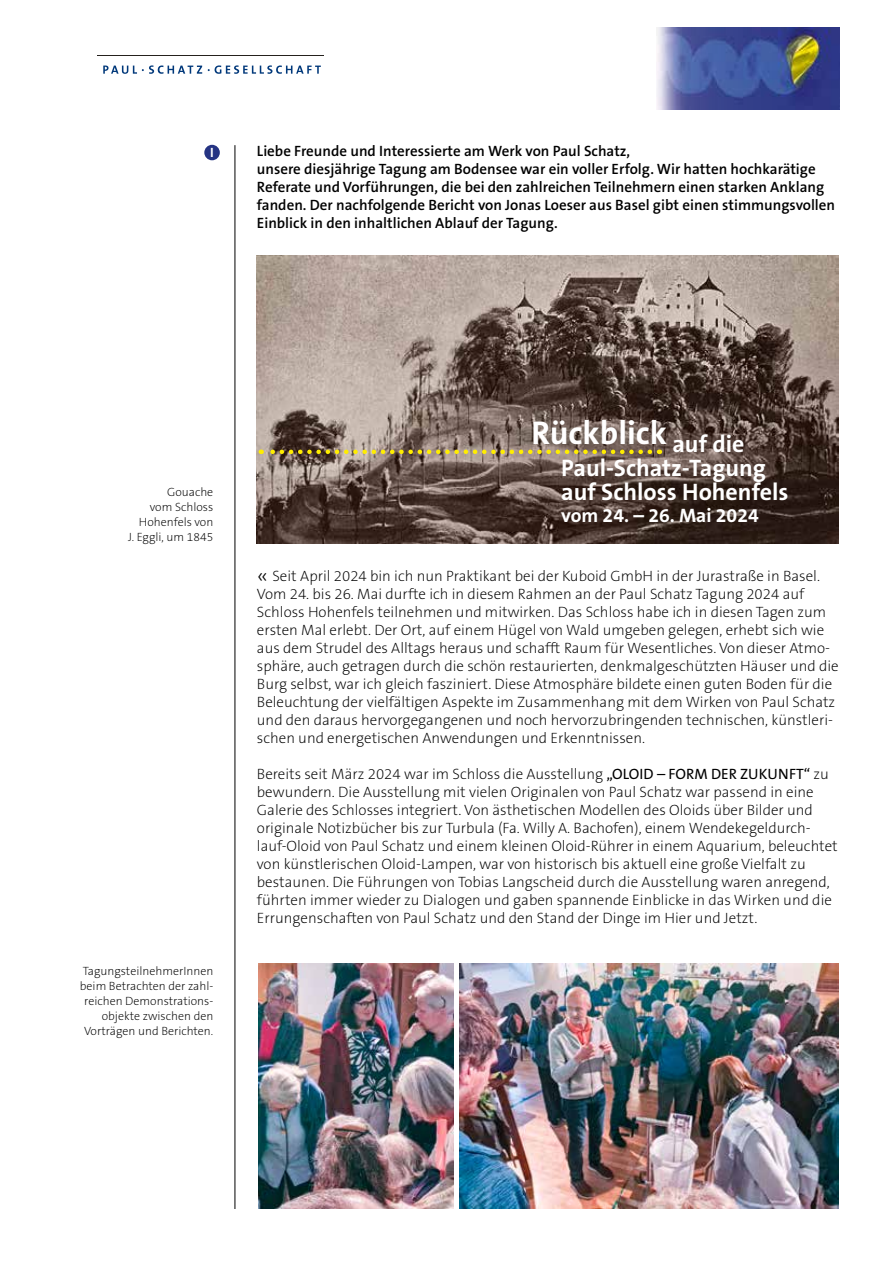
<style>
.page{position:relative;width:893px;height:1263px;background:#fff}
.page>*{position:absolute;margin:0;border:0;box-sizing:border-box;transform-origin:0 0}
.t1{font:700 33px "The Sans B7";color:#fff}
.t2{font:700 24px/24px "The Sans B7";color:#fff}
.t3{font:700 19.5px "The Sans B7";color:#fff}
.t4{font:200 15px/18px "The Sans B2";color:#000}
.t5{font:600 15px/18px "The Sans B6";color:#000}
.t6{font:700 13.5px "The Sans B7";color:#fff}
.t7{font:200 12px/15px "The Sans B2";color:#000;text-align:right}
.s1{font-size:24px}
.s2{font-family:"The Sans B5 Plain";font-weight:400}
</style>
<div class="page">
<img style="left:657px;top:28px;width:182px;height:81px">
<svg style="left:103px;top:65px;width:218px;height:9px"></svg>
<hr style="left:97px;top:55px;width:227px;height:1px;background:#25211d">
<div style="left:204px;top:145px;width:16px;height:15px;background:#253483;border-radius:50%"></div>
<img style="left:257px;top:255px;width:582px;height:289px">
<hr style="left:235px;top:145px;width:1px;height:1064px;background:#000">
<img style="left:459px;top:963px;width:380px;height:246px">
<img style="left:258px;top:963px;width:195px;height:246px">
<svg style="left:261px;top:450px;width:389px;height:4px;background:#b8a642"></svg>
<p class="t6" style="left:210px;top:145px;width:5px">I</p>
<p class="t5" style="left:257px;top:143px;width:580px">Liebe Freunde und Interessierte am Werk von Paul Schatz,<br>unsere diesjährige Tagung am Bodensee war ein voller Erfolg. Wir hatten hochkarätige Referate und Vorführungen, die bei den zahlreichen Teilnehmern einen starken Anklang fanden. Der nachfolgende Bericht von Jonas Loeser aus Basel gibt einen stimmungsvollen Einblick in den inhaltlichen Ablauf der Tagung.</p>
<p class="t7" style="left:128px;top:485px;width:87px">Gouache<br>vom Schloss<br>Hohenfels von<br>J. Eggli, um 1845</p>
<p class="t7" style="left:80px;top:964px;width:135px">TagungsteilnehmerInnen beim Betrachten der zahl&shy;reichen Demonstrations&shy;objekte zwischen den<br>Vorträgen und Berichten.</p>
<h1 class="t1" style="left:531px;top:415px;width:214px">Rückblick <sub>auf</sub> <sub>die</sub></h1>
<h2 class="t2" style="left:561px;top:456px;width:229px">Paul-Schatz-Tagung auf Schloss Hohenfels</h2>
<h3 class="t3" style="left:561px;top:505px;width:199px">vom 24. – 26. Mai 2024</h3>
<p class="t4" style="left:257px;top:567px;width:583px"><span class="s1">«</span> Seit April 2024 bin ich nun Praktikant bei der Kuboid GmbH in der Jurastraße in Basel.<br>Vom 24. bis 26. Mai durfte ich in diesem Rahmen an der Paul Schatz Tagung 2024 auf Schloss Hohenfels teilnehmen und mitwirken. Das Schloss habe ich in diesen Tagen zum ersten Mal erlebt. Der Ort, auf einem Hügel von Wald umgeben gelegen, erhebt sich wie aus dem Strudel des Alltags heraus und schafft Raum für Wesentliches. Von dieser Atmo&shy;sphäre, auch getragen durch die schön restaurierten, denkmalgeschützten Häuser und die Burg selbst, war ich gleich fasziniert. Diese Atmosphäre bildete einen guten Boden für die Beleuchtung der vielfältigen Aspekte im Zusammenhang mit dem Wirken von Paul Schatz und den daraus hervorgegangenen und noch hervorzubringenden technischen, künstleri&shy;schen und energetischen Anwendungen und Erkenntnissen.</p>
<p class="t4" style="left:257px;top:765px;width:582px">Bereits seit März 2024 war im Schloss die Ausstellung <span class="s2">„OLOID – FORM DER ZUKUNFT“</span> zu bewundern. Die Ausstellung mit vielen Originalen von Paul Schatz war passend in eine Galerie des Schlosses integriert. Von ästhetischen Modellen des Oloids über Bilder und originale Notizbücher bis zur Turbula (Fa. Willy A. Bachofen), einem Wendekegeldurch&shy;lauf-Oloid von Paul Schatz und einem kleinen Oloid-Rührer in einem Aquarium, beleuchtet von künstlerischen Oloid-Lampen, war von historisch bis aktuell eine große Vielfalt zu bestaunen. Die Führungen von Tobias Langscheid durch die Ausstellung waren anregend, führten immer wieder zu Dialogen und gaben spannende Einblicke in das Wirken und die Errungenschaften von Paul Schatz und den Stand der Dinge im Hier und Jetzt.</p>
</div>
